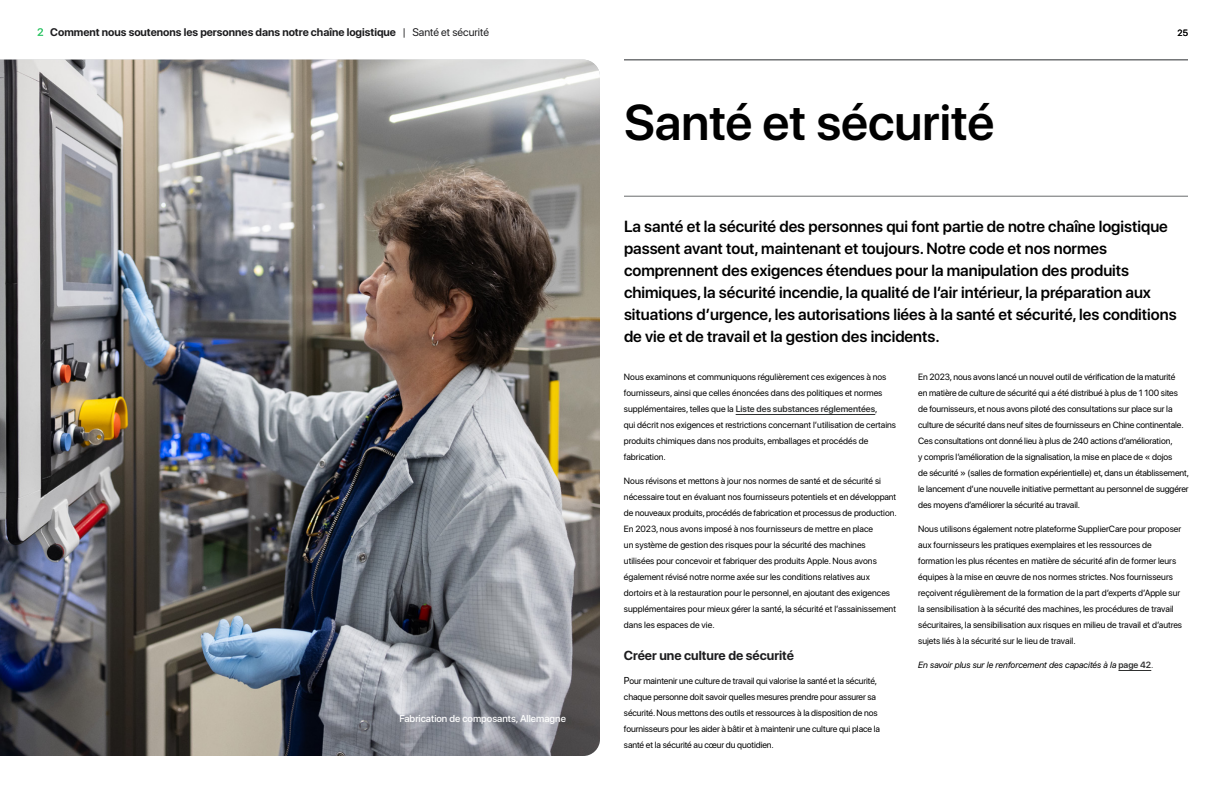
<style>
.page{position:relative;width:1224px;height:792px;background:#fff}
.page>*{position:absolute;margin:0;border:0;box-sizing:border-box;transform-origin:0 0}
.Title___H2_-_Page_Subhead{font:600 50px "SF Pro Display";color:#000}
.Intro___Medium{font:600 16px/22px "SF Pro Display";color:#000}
.Body___Subtitles{font:700 13px "SF Pro Display";color:#1d1d1f}
.t1{font:700 11px "SF Pro Display";color:#1d1d1f}
.Caption_White___Right_Aligned{font:500 10px "SF Pro Display";color:#fff}
.t2{font:9px/16px "SF Pro Display";color:#000}
.t3{font:italic 9px "SF Pro Display";color:#000}
.s1{color:#fff}
.s2{font-weight:400}
.s3{font-weight:600;color:#2f3030}
.s4{font-size:10px}
.s5{font-weight:600;font-style:normal;color:#2f3030}
.s6{font-style:normal;color:#2f3030}
</style>
<div class="page">
<hr style="left:624px;top:60px;width:564px;height:1px;background:#696b6d">
<div style="left:1156px;top:0;width:68px;height:68px;background:#fff;border-radius:20px"></div>
<img style="left:0;top:60px;width:600px;height:696px">
<hr style="left:624px;top:196px;width:564px;height:1px;background:#696b6d">
<hr style="left:736px;top:414px;width:139px;height:1px;background:#2f3030">
<hr style="left:1118px;top:670px;width:33px;height:1px;background:#2f3030">
<p class="t1" style="left:37px;top:26px;width:453px"><span class="s1">2</span> Comment nous soutenons les personnes dans notre chaîne logistique <span class="s2">| Santé et sécurité</span></p>
<p class="t2" style="left:1178px;top:25px;width:12px">25</p>
<p class="Title___H2_-_Page_Subhead" style="left:624px;top:87px;width:372px">Santé et sécurité</p>
<p class="Caption_White___Right_Aligned" style="left:399px;top:711px;width:168px">Fabrication de composants, Allemagne</p>
<p class="Caption_White___Right_Aligned" style="left:509px;top:717px;width:59px">Activité, pays</p>
<p class="Intro___Medium" style="left:624px;top:216px;width:554px">La santé et la sécurité des personnes qui font partie de notre chaîne logistique passent avant tout, maintenant et toujours. Notre code et nos normes comprennent des exigences étendues pour la manipulation des produits chimiques, la sécurité incendie, la qualité de l’air intérieur, la préparation aux situations d’urgence, les autorisations liées à la santé et sécurité, les conditions de vie et de travail et la gestion des incidents.</p>
<p class="t2" style="left:624px;top:369px;width:274px">Nous examinons et communiquons régulièrement ces exigences à nos fournisseurs, ainsi que celles énoncées dans des politiques et normes supplémentaires, telles que la <span class="s3">Liste des substances réglementées</span>,<br>qui décrit nos exigences et restrictions concernant l’utilisation de certains produits chimiques dans nos produits, emballages et procédés de fabrication.</p>
<p class="t2" style="left:624px;top:473px;width:274px">Nous révisons et mettons à jour nos normes de santé et de sécurité si nécessaire tout en évaluant nos fournisseurs potentiels et en développant de nouveaux produits, procédés de fabrication et processus de production.<br>En 2023, nous avons imposé à nos fournisseurs de mettre en place<br>un système de gestion des risques pour la sécurité des machines utilisées pour concevoir et fabriquer des produits Apple. Nous avons également révisé notre norme axée sur les conditions relatives aux dortoirs et à la restauration pour le personnel, en ajoutant des exigences supplémentaires pour mieux gérer la santé, la sécurité et l’assainissement dans les espaces de vie.</p>
<p class="Body___Subtitles" style="left:624px;top:648px;width:172px">Créer une culture de sécurité</p>
<p class="t2" style="left:624px;top:673px;width:258px"><span class="s4">P</span>our maintenir une culture de travail qui valorise la santé et la sécurité, chaque personne doit savoir quelles mesures prendre pour assurer sa sécurité. Nous mettons des outils et ressources à la disposition de nos fournisseurs pour les aider à bâtir et à maintenir une culture qui place la santé et la sécurité au cœur du quotidien.</p>
<p class="t2" style="left:918px;top:369px;width:272px">En 2023, nous avons lancé un nouvel outil de vérification de la maturité<br>en matière de culture de sécurité qui a été distribué à plus de 1 100 sites de fournisseurs, et nous avons piloté des consultations sur place sur la culture de sécurité dans neuf sites de fournisseurs en Chine continentale.<br>Ces consultations ont donné lieu à plus de 240 actions d’amélioration,<br>y compris l’amélioration de la signalisation, la mise en place de « dojos<br>de sécurité » (salles de formation expérientielle) et, dans un établissement, le lancement d’une nouvelle initiative permettant au personnel de suggérer des moyens d’améliorer la sécurité au travail.</p>
<p class="t2" style="left:918px;top:521px;width:265px">Nous utilisons également notre plateforme SupplierCare pour proposer aux fournisseurs les pratiques exemplaires et les ressources de formation les plus récentes en matière de sécurité afin de former leurs équipes à la mise en œuvre de nos normes strictes. Nos fournisseurs reçoivent régulièrement de la formation de la part d’experts d’Apple sur la sensibilisation à la sécurité des machines, les procédures de travail sécuritaires, la sensibilisation aux risques en milieu de travail et d’autres sujets liés à la sécurité sur le lieu de travail.</p>
<p class="t3" style="left:918px;top:660px;width:237px">En savoir plus sur le renforcement des capacités à la <span class="s5">page 42</span><span class="s6">.</span></p>
</div>
